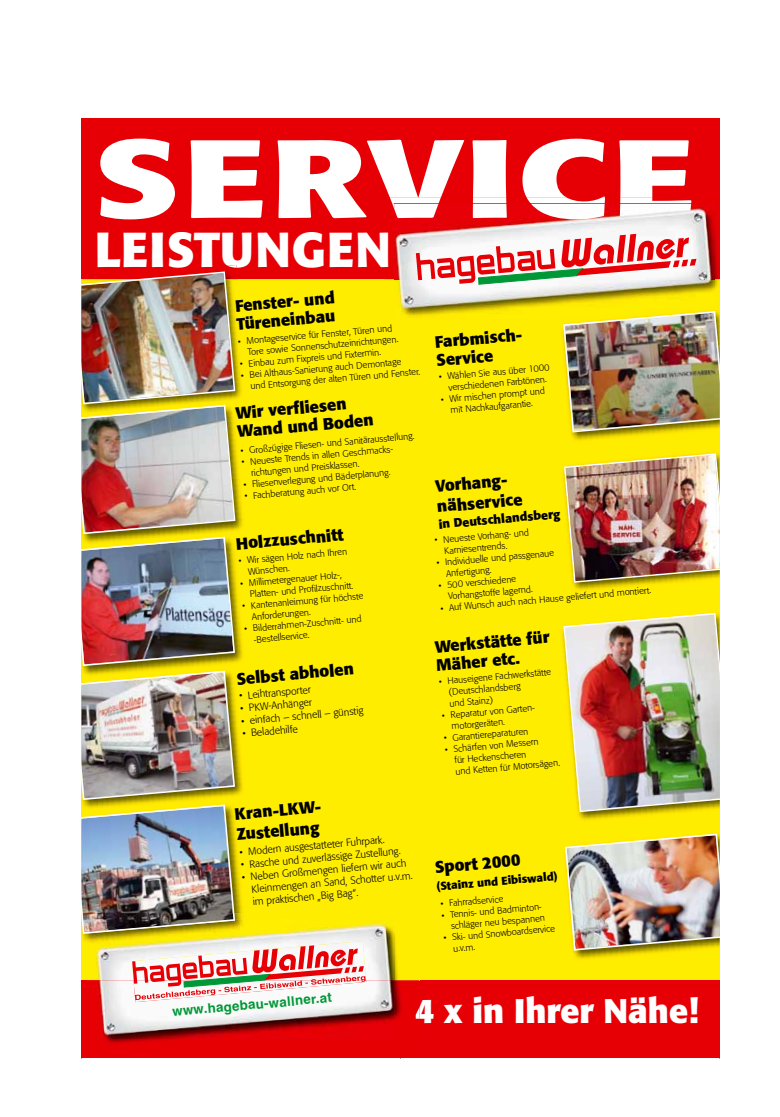
<style>
.page{position:relative;width:780px;height:1117px;background:#fff}
.page>*{position:absolute;margin:0;border:0;box-sizing:border-box;transform-origin:0 0}
.t1{font:700 109.62px "Formata";letter-spacing:.02em;color:#fff;scale:1.37 1}
.t2{font:700 48.5px "Formata";letter-spacing:.02em;color:#fff}
.t3{font:700 33.75px "Formata";color:#fff}
.t4{font:700 16.38px/18.4px "Formata";color:#000}
.t5{font:700 13.38px "Helvetica";color:#009836}
.t6{font:700 12.25px "Formata";color:#000}
.t7{font:700 11.25px "Formata";color:#000}
.t8{font:300 10.25px/12.6px "Formata";color:#000}
.t9{font:300 9.25px/11.4px "Formata";color:#000}
</style>
<div class="page">
<div style="left:81px;top:119px;width:638px;height:865px;background:#ffed00"></div>
<div style="left:81px;top:980px;width:638px;height:77px;background:#e60005"></div>
<div style="left:81px;top:119px;width:638px;height:160px;background:#e60005"></div>
<img style="left:714px;top:279px;width:5px;height:11px">
<img style="left:389px;top:197px;width:330px;height:82px">
<img style="left:390px;top:197px;width:301px;height:7px">
<img style="left:394px;top:204px;width:320px;height:113px">
<img style="left:394px;top:204px;width:297px;height:15px">
<svg style="left:416px;top:234px;width:282px;height:58px"></svg>
<img style="left:237px;top:279px;width:5px;height:120px">
<img style="left:237px;top:461px;width:6px;height:69px">
<img style="left:237px;top:594px;width:6px;height:68px">
<img style="left:237px;top:727px;width:6px;height:68px">
<img style="left:82px;top:855px;width:161px;height:86px">
<img style="left:572px;top:583px;width:90px;height:7px">
<svg style="left:563px;top:453px;width:156px;height:130px"></svg>
<img style="left:565px;top:455px;width:154px;height:126px">
<img style="left:571px;top:433px;width:90px;height:7px">
<img style="left:556px;top:305px;width:158px;height:12px">
<img style="left:562px;top:310px;width:157px;height:123px">
<img style="left:573px;top:951px;width:102px;height:8px">
<img style="left:565px;top:833px;width:154px;height:118px">
<img style="left:578px;top:812px;width:97px;height:8px">
<img style="left:562px;top:612px;width:157px;height:200px">
<img style="left:394px;top:933px;width:5px;height:47px">
<img style="left:87px;top:934px;width:9px;height:9px">
<img style="left:237px;top:913px;width:6px;height:6px">
<img style="left:87px;top:980px;width:332px;height:63px">
<img style="left:81px;top:265px;width:156px;height:669px">
<img style="left:87px;top:913px;width:146px;height:18px">
<svg style="left:415px;top:1007px;width:4px;height:11px"></svg>
<img style="left:96px;top:932px;width:298px;height:106px">
<img style="left:287px;top:919px;width:107px;height:13px">
<img style="left:96px;top:919px;width:153px;height:27px">
<img style="left:96px;top:919px;width:139px;height:13px">
<img style="left:96px;top:919px;width:131px;height:12px">
<img style="left:132px;top:940px;width:234px;height:61px">
<img style="left:240px;top:999px;width:92px;height:10px">
<svg style="left:132px;top:945px;width:233px;height:54px;background:#e8b1ad"></svg>
<h1 class="t1" style="left:92px;top:110px;width:442px">SERVICE</h1>
<h2 class="t2" style="left:95px;top:219px;width:297px">LEISTUNGEN</h2>
<h3 class="t4" style="left:234px;top:296px;width:101px;rotate:-5deg">Fenster- und<br>Türeneinbau</h3>
<p class="t9" style="left:246px;top:335px;width:153px;text-indent:-9px;rotate:-5deg">• Montageservice für Fenster, Türen und<br>Tore sowie Sonnenschutzeinrichtungen.</p>
<h3 class="t4" style="left:434px;top:333px;width:91px;rotate:-5deg">Farbmisch-<br>Service</h3>
<p class="t9" style="left:239px;top:358px;width:143px;rotate:-5deg">• Einbau zum Fixpreis und Fixtermin.</p>
<p class="t9" style="left:249px;top:369px;width:172px;text-indent:-9px;rotate:-5deg">• Bei Althaus-Sanierung auch Demontage<br>und Entsorgung der alten Türen und Fenster.</p>
<p class="t9" style="left:438px;top:371px;width:113px;text-align:center;rotate:-5deg">• Wählen Sie aus über 1000 verschiedenen Farbtönen.</p>
<p class="t9" style="left:440px;top:394px;width:106px;text-align:center;rotate:-5deg">• Wir mischen prompt und mit Nachkaufgarantie.</p>
<h3 class="t4" style="left:235px;top:404px;width:138px;rotate:-5deg">Wir verfliesen<br>Wand und Boden</h3>
<p class="t9" style="left:240px;top:445px;width:176px;rotate:-5deg">• Großzügige Fliesen- und Sanitärausstellung.</p>
<p class="t9" style="left:250px;top:455px;width:152px;text-indent:-9px;rotate:-5deg">• Neueste Trends in allen Geschmacks&shy;richtungen und Preisklassen.</p>
<p class="t9" style="left:243px;top:479px;width:149px;rotate:-5deg">• Fliesenverlegung und Bäderplanung.</p>
<p class="t9" style="left:244px;top:490px;width:114px;rotate:-5deg">• Fachberatung auch vor Ort.</p>
<h3 class="t4" style="left:434px;top:475px;width:87px;line-height:20.5px;rotate:-5deg">Vorhang&shy;nähservice</h3>
<h3 class="t6" style="left:438px;top:516px;width:123px;rotate:-5deg">in Deutschlandsberg</h3>
<p class="t9" style="left:443px;top:533px;width:87px;text-indent:-9px;rotate:-5deg">• Neueste Vorhang- und<br>Karniesentrends.</p>
<p class="t9" style="left:444px;top:556px;width:111px;text-indent:-9px;rotate:-5deg">• Individuelle und passgenaue<br>Anfertigung.</p>
<p class="t9" style="left:446px;top:579px;width:86px;text-indent:-9px;rotate:-5deg">• 500 verschiedene<br>Vorhangstoffe lagernd.</p>
<h3 class="t4" style="left:235px;top:534px;width:109px;rotate:-5deg">Holzzuschnitt</h3>
<p class="t9" style="left:246px;top:554px;width:102px;text-indent:-9px;rotate:-5deg">• Wir sägen Holz nach Ihren<br>Wünschen.</p>
<p class="t9" style="left:248px;top:577px;width:105px;text-indent:-9px;rotate:-5deg">• Millimetergenauer Holz-,<br>Platten- und Profilzuschnitt.</p>
<p class="t9" style="left:440px;top:602px;width:213px;rotate:-5deg">• Auf Wunsch auch nach Hause geliefert und montiert.</p>
<p class="t9" style="left:250px;top:599px;width:114px;text-indent:-9px;rotate:-5deg">• Kantenanleimung für höchste<br>Anforderungen.</p>
<p class="t9" style="left:252px;top:622px;width:110px;text-indent:-9px;rotate:-5deg">• Bilderrahmen-Zuschnitt- und -Bestellservice.</p>
<h3 class="t4" style="left:434px;top:637px;width:116px;rotate:-5deg">Werkstätte für<br>Mäher etc.</h3>
<h3 class="t4" style="left:236px;top:669px;width:119px;rotate:-5deg">Selbst abholen</h3>
<p class="t9" style="left:447px;top:675px;width:105px;text-indent:-9px;rotate:-5deg">• Hauseigene Fachwerkstätte (Deutschlandsberg<br>und Stainz)</p>
<p class="t9" style="left:450px;top:709px;width:93px;text-indent:-9px;rotate:-5deg">• Reparatur von Garten&shy;motorgeräten.</p>
<p class="t9" style="left:443px;top:732px;width:86px;rotate:-5deg">• Garantiereparaturen</p>
<p class="t9" style="left:453px;top:743px;width:106px;text-indent:-9px;rotate:-5deg">• Schärfen von Messern<br>für Heckenscheren<br>und Ketten für Motorsägen.</p>
<p class="t8" style="left:238px;top:689px;width:74px;rotate:-5deg">• Leihtransporter</p>
<p class="t8" style="left:239px;top:702px;width:73px;rotate:-5deg">• PKW-Anhänger</p>
<p class="t8" style="left:241px;top:714px;width:124px;rotate:-5deg">• einfach – schnell – günstig</p>
<p class="t8" style="left:242px;top:727px;width:57px;rotate:-5deg">• Beladehilfe</p>
<h3 class="t4" style="left:234px;top:803px;width:90px;line-height:20.5px;rotate:-5deg">Kran-LKW-<br>Zustellung</h3>
<p class="t8" style="left:239px;top:845px;width:147px;rotate:-5deg">• Modern ausgestatteter Fuhrpark.</p>
<p class="t8" style="left:240px;top:858px;width:162px;rotate:-5deg">• Rasche und zuverlässige Zustellung.</p>
<p class="t8" style="left:250px;top:870px;width:163px;text-indent:-9px;rotate:-5deg">• Neben Großmengen liefern wir auch<br>Kleinmengen an Sand, Schotter u.v.m. im praktischen „Big Bag“.</p>
<h3 class="t4" style="left:434px;top:857px;width:87px;rotate:-5deg">Sport 2000</h3>
<p class="t7" style="left:436px;top:879px;width:123px;rotate:-5deg">(Stainz und Eibiswald)</p>
<p class="t9" style="left:440px;top:898px;width:64px;rotate:-5deg">• Fahrradservice</p>
<p class="t9" style="left:441px;top:909px;width:109px;text-align:center;rotate:-5deg">• Tennis- und Badminton&shy;schläger neu bespannen</p>
<p class="t9" style="left:451px;top:931px;width:105px;text-indent:-9px;rotate:-5deg">• Ski- und Snowboardservice u.v.m.</p>
<h3 class="t5" style="left:171px;top:1000px;width:161px;rotate:-5deg">www.hagebau-wallner.at</h3>
<h3 class="t3" style="left:414px;top:989px;width:285px">4 x in Ihrer Nähe!</h3>
</div>
